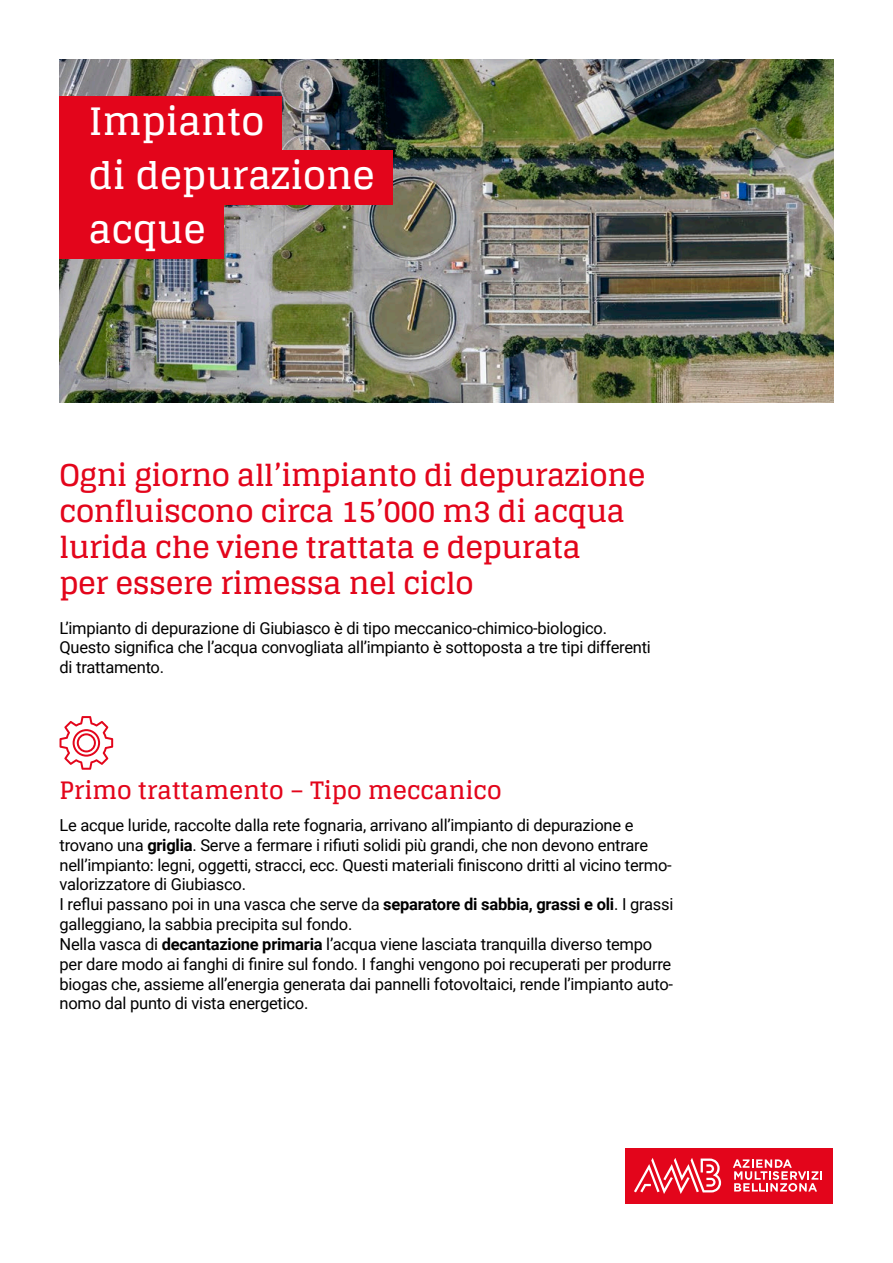
<style>
.page{position:relative;width:893px;height:1263px;background:#fff}
.page>*{position:absolute;margin:0;border:0;box-sizing:border-box;transform-origin:0 0}
.cover{font:700 37.8px "Glegoo";color:#fff}
.t1{font:700 30px/36px "Glegoo";letter-spacing:-.015em;color:#e3051b}
.t2{font:700 24px "Glegoo";color:#e3051b}
.t3{font:16.5px/19.8px "Roboto";letter-spacing:-.015em;color:#000}
.s1{font-weight:700}
</style>
<div class="page">
<img style="left:60px;top:60px;width:773px;height:343px">
<svg style="left:60px;top:716px;width:53px;height:54px"></svg>
<div style="left:625px;top:1148px;width:208px;height:56px;background:#e3051b"></div>
<svg style="left:733px;top:1159px;width:89px;height:33px"></svg>
<svg style="left:634px;top:1158px;width:87px;height:36px"></svg>
<div style="left:60px;top:205px;width:164px;height:54px;background:#e3051b"></div>
<div style="left:60px;top:150px;width:333px;height:55px;background:#e3051b"></div>
<div style="left:60px;top:96px;width:222px;height:54px;background:#e3051b"></div>
<p class="cover" style="left:89px;top:100px;width:177px">Impianto</p>
<p class="cover" style="left:89px;top:154px;width:287px">di depurazione</p>
<p class="cover" style="left:89px;top:208px;width:118px">acque</p>
<p class="t1" style="left:60px;top:458px;width:588px">Ogni giorno all’impianto di depurazione confluiscono circa 15’000 m3 di acqua lurida che viene trattata e depurata<br>per essere rimessa nel ciclo</p>
<p class="t3" style="left:60px;top:617px;width:593px">L’impianto di depurazione di Giubiasco è di tipo meccanico-chimico-biologico.<br>Questo significa che l’acqua convogliata all’impianto è sottoposta a tre tipi differenti di trattamento.</p>
<p class="t2" style="left:60px;top:776px;width:444px">Primo trattamento – Tipo meccanico</p>
<p class="t3" style="left:60px;top:815px;width:614px">Le acque luride, raccolte dalla rete fognaria, arrivano all’impianto di depurazione e trovano una <span class="s1">griglia</span>. Serve a fermare i rifiuti solidi più grandi, che non devono entrare nell’impianto: legni, oggetti, stracci, ecc. Questi materiali finiscono dritti al vicino termo&shy;valorizzatore di Giubiasco.</p>
<p class="t3" style="left:60px;top:894px;width:615px">I reflui passano poi in una vasca che serve da <span class="s1">separatore di sabbia, grassi e oli</span>. I grassi galleggiano, la sabbia precipita sul fondo.</p>
<p class="t3" style="left:60px;top:933px;width:615px">Nella vasca di <span class="s1">decantazione primaria</span> l’acqua viene lasciata tranquilla diverso tempo per dare modo ai fanghi di finire sul fondo. I fanghi vengono poi recuperati per produrre biogas che, assieme all’energia generata dai pannelli fotovoltaici, rende l’impianto auto&shy;nomo dal punto di vista energetico.</p>
</div>
